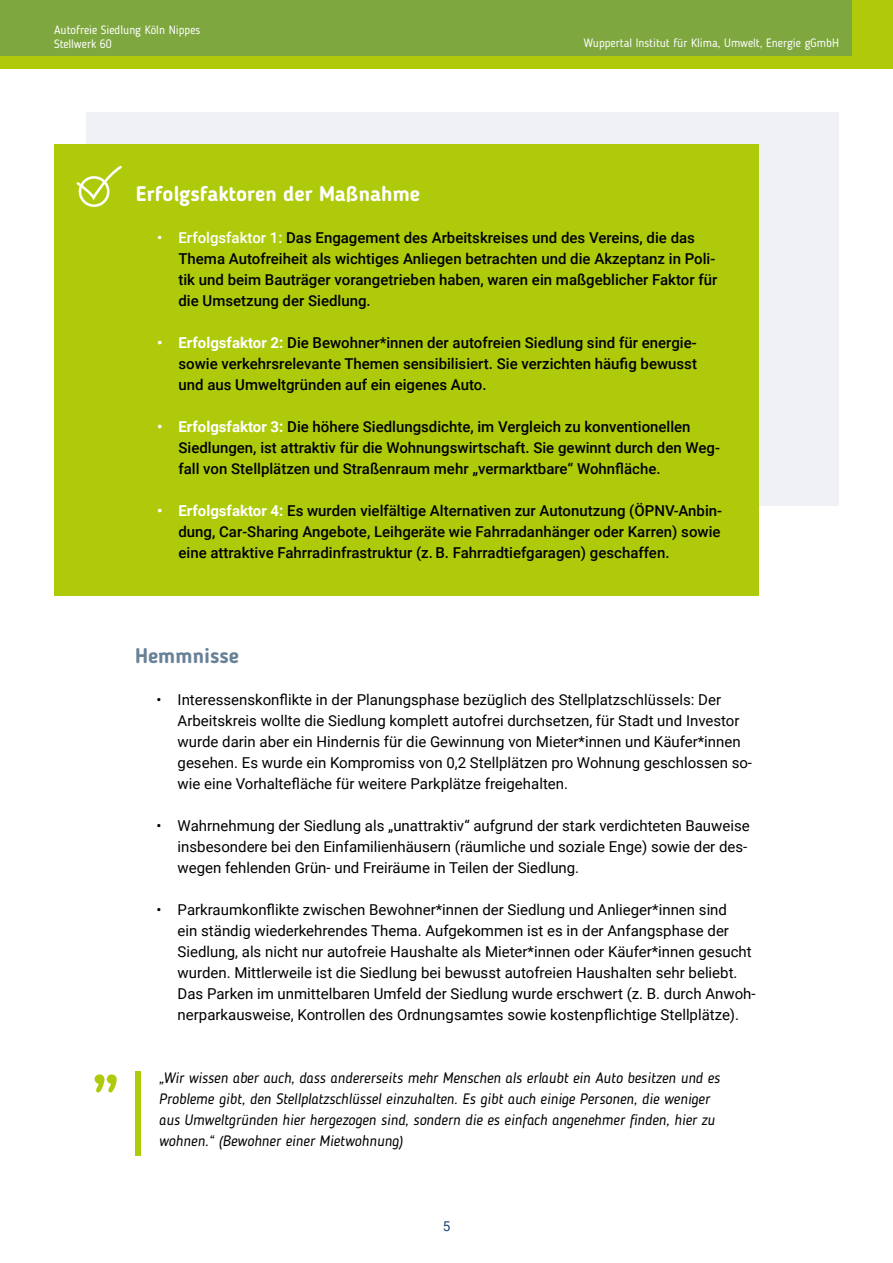
<style>
.page{position:relative;width:893px;height:1263px;background:#fff}
.page>*{position:absolute;margin:0;border:0;box-sizing:border-box;transform-origin:0 0}
.Unterüberschrift_14{font:500 72px "Blogger Sans";color:#afca0b}
.Unterüberschrift_14-2{font:700 21px "Blogger Sans";color:#fff}
.Unterüberschrift_14-3{font:700 21px "Blogger Sans";color:#698297}
.Fließtext_Roboto_10{font:15px/21px "Roboto";color:#000}
.Fließtext_Roboto_10-2{font:500 15px/21px "Roboto";color:#000}
.Italic{font:italic 15px/21px "Blogger Sans";color:#000}
.Seitenzahl{font:13.5px "Roboto";color:#1b4175}
.t1{font:12px "Blogger Sans";color:#fff}
.s1{color:#fff}
.s2{font-weight:700;color:#fff}
</style>
<div class="page">
<div style="left:86px;top:113px;width:753px;height:393px;background:#eff1f4"></div>
<div style="left:54px;top:145px;width:704px;height:451px;background:#afca0b"></div>
<svg style="left:76px;top:165px;width:46px;height:42px"></svg>
<div style="left:0;top:0;width:893px;height:68px;background:#afca0b"></div>
<div style="left:0;top:0;width:851px;height:56px;background:#7fa740"></div>
<div style="left:135px;top:1071px;width:5px;height:84px;background:#afca0b"></div>
<p class="t1" style="left:54px;top:22px;width:148px">Autofreie Siedlung Köln Nippes</p>
<p class="t1" style="left:54px;top:37px;width:59px">Stellwerk 60</p>
<p class="t1" style="left:584px;top:36px;width:257px">Wuppertal Institut für Klima, Umwelt, Energie gGmbH</p>
<p class="Unterüberschrift_14-2" style="left:136px;top:181px;width:286px">Erfolgsfaktoren der Maßnahme</p>
<p class="Fließtext_Roboto_10-2" style="left:178px;top:227px;width:540px;text-indent:-21px"><span class="s1">• Erfolgsfaktor 1:</span> Das Engagement des Arbeitskreises und des Vereins, die das Thema Autofreiheit als wichtiges Anliegen betrachten und die Akzeptanz in Poli&shy;tik und beim Bauträger vorangetrieben haben, waren ein maßgeblicher Faktor für die Umsetzung der Siedlung.</p>
<p class="Fließtext_Roboto_10-2" style="left:178px;top:332px;width:520px;text-align:justify;text-indent:-21px"><span class="s2">• Erfolgsfaktor 2:</span> Die Bewohner*innen der autofreien Siedlung sind für energie&shy;sowie verkehrsrelevante Themen sensibilisiert. Sie verzichten häufig bewusst und aus Umweltgründen auf ein eigenes Auto.</p>
<p class="Fließtext_Roboto_10-2" style="left:178px;top:416px;width:543px;text-indent:-21px"><span class="s2">• Erfolgsfaktor 3:</span> Die höhere Siedlungsdichte, im Vergleich zu konventionellen<br>Siedlungen, ist attraktiv für die Wohnungswirtschaft. Sie gewinnt durch den Weg&shy;fall von Stellplätzen und Straßenraum mehr „vermarktbare“ Wohnfläche.</p>
<p class="Fließtext_Roboto_10-2" style="left:178px;top:500px;width:545px;text-align:justify;text-indent:-21px"><span class="s2">• Erfolgsfaktor 4:</span> Es wurden vielfältige Alternativen zur Autonutzung (ÖPNV-Anbin&shy;dung, Car-Sharing Angebote, Leihgeräte wie Fahrradanhänger oder Karren) sowie eine attraktive Fahrradinfrastruktur (z. B. Fahrradtiefgaragen) geschaffen.</p>
<p class="Unterüberschrift_14" style="left:91px;top:1015px;width:32px">„</p>
<p class="Unterüberschrift_14-3" style="left:135px;top:643px;width:106px">Hemmnisse</p>
<p class="Fließtext_Roboto_10" style="left:178px;top:689px;width:576px;text-indent:-21px">• Interessenskonflikte in der Planungsphase bezüglich des Stellplatzschlüssels: Der Arbeitskreis wollte die Siedlung komplett autofrei durchsetzen, für Stadt und Investor wurde darin aber ein Hindernis für die Gewinnung von Mieter*innen und Käufer*innen gesehen. Es wurde ein Kompromiss von 0,2 Stellplätzen pro Wohnung geschlossen so&shy;wie eine Vorhaltefläche für weitere Parkplätze freigehalten.</p>
<p class="Fließtext_Roboto_10" style="left:178px;top:815px;width:574px;text-indent:-21px">• Wahrnehmung der Siedlung als „unattraktiv“ aufgrund der stark verdichteten Bauweise insbesondere bei den Einfamilienhäusern (räumliche und soziale Enge) sowie der des&shy;wegen fehlenden Grün- und Freiräume in Teilen der Siedlung.</p>
<p class="Fließtext_Roboto_10" style="left:178px;top:899px;width:579px;text-indent:-21px">• Parkraumkonflikte zwischen Bewohner*innen der Siedlung und Anlieger*innen sind<br>ein ständig wiederkehrendes Thema. Aufgekommen ist es in der Anfangsphase der Siedlung, als nicht nur autofreie Haushalte als Mieter*innen oder Käufer*innen gesucht wurden. Mittlerweile ist die Siedlung bei bewusst autofreien Haushalten sehr beliebt.<br>Das Parken im unmittelbaren Umfeld der Siedlung wurde erschwert (z. B. durch Anwoh&shy;nerparkausweise, Kontrollen des Ordnungsamtes sowie kostenpflichtige Stellplätze).</p>
<p class="Italic" style="left:159px;top:1067px;width:563px">„Wir wissen aber auch, dass andererseits mehr Menschen als erlaubt ein Auto besitzen und es Probleme gibt, den Stellplatzschlüssel einzuhalten. Es gibt auch einige Personen, die weniger aus Umweltgründen hier hergezogen sind, sondern die es einfach angenehmer finden, hier zu wohnen.“ (Bewohner einer Mietwohnung)</p>
<p class="Seitenzahl" style="left:443px;top:1216px;width:9px">5</p>
</div>
